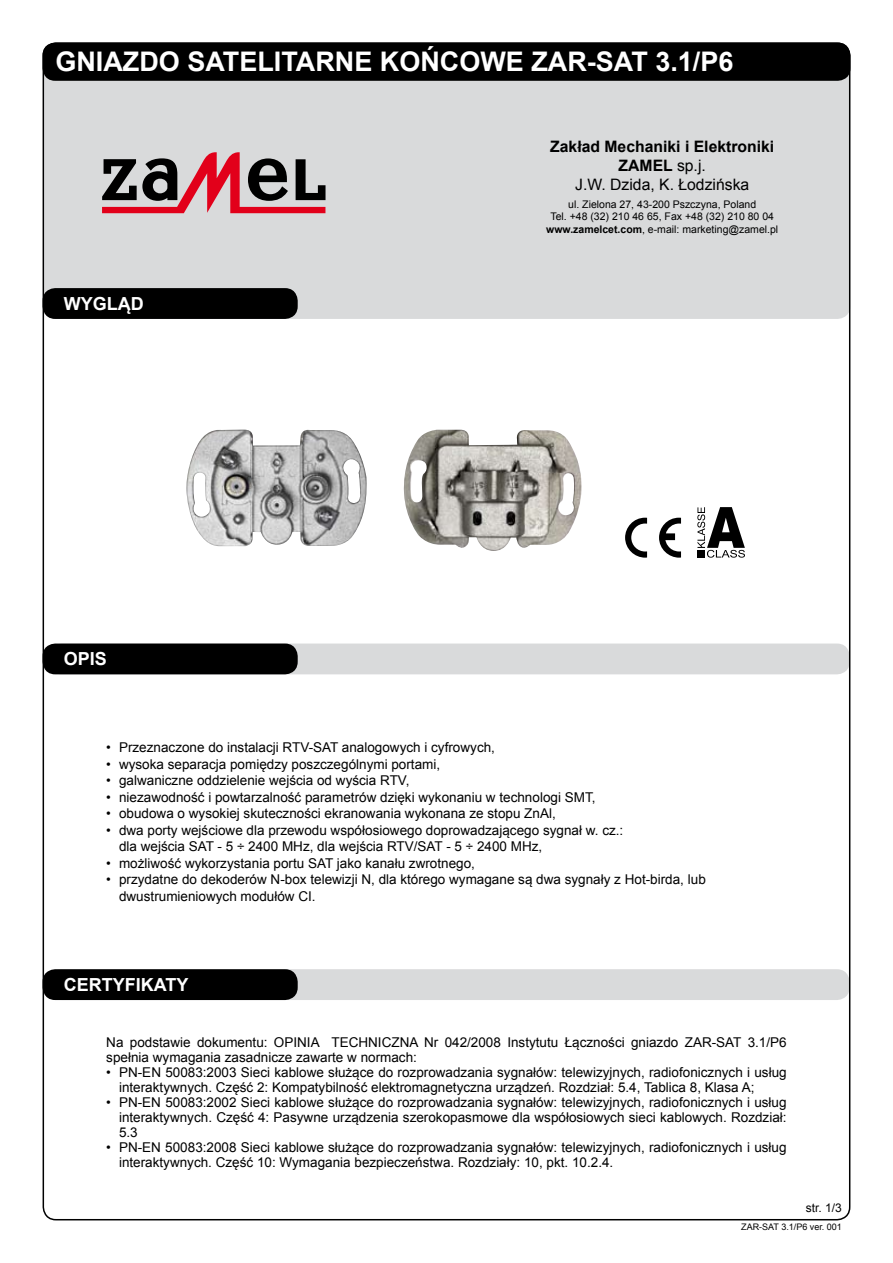
<style>
.page{position:relative;width:893px;height:1263px;background:#fff}
.page>*{position:absolute;margin:0;border:0;box-sizing:border-box;transform-origin:0 0}
.t1{font:700 27px "Arial";color:#fff}
.t2{font:700 18px "Arial";color:#fff}
.t3{font:700 15.75px/18.9px "Arial";color:#000;text-align:center}
.t4{font:13.5px/15px "Arial";color:#000}
.t5{font:12px "Arial";color:#000}
.t6{font:10.5px/12.6px "Arial";color:#000;text-align:center}
.t7{font:9px "Arial";color:#000}
.s1{font-weight:400}
.s2{font-weight:700}
</style>
<div class="page">
<div style="left:49px;top:643px;width:801px;height:31px;background:#d9dadb;border-radius:13px"></div>
<div style="left:43px;top:643px;width:255px;height:31px;background:#000;border-radius:13px"></div>
<div style="left:49px;top:969px;width:800px;height:31px;background:#d9dadb;border-radius:13px"></div>
<div style="left:43px;top:969px;width:255px;height:31px;background:#000;border-radius:13px"></div>
<svg style="left:625px;top:518px;width:22px;height:40px"></svg>
<svg style="left:659px;top:518px;width:22px;height:40px"></svg>
<svg style="left:697px;top:507px;width:48px;height:51px"></svg>
<div style="left:697px;top:550px;width:8px;height:8px;background:#000"></div>
<img style="left:186px;top:429px;width:181px;height:117px">
<img style="left:403px;top:429px;width:179px;height:122px">
<div style="left:44px;top:49px;width:806px;height:270px;background:#d9dadb;border-radius:13px"></div>
<div style="left:43px;top:43px;width:807px;height:38px;background:#000;border-radius:13px"></div>
<svg style="left:102px;top:152px;width:223px;height:61px"></svg>
<div style="left:43px;top:288px;width:255px;height:31px;background:#000;border-radius:13px"></div>
<h1 class="t1" style="left:55px;top:43px;width:680px">GNIAZDO SATELITARNE KOŃCOWE ZAR-SAT 3.1/P6</h1>
<h2 class="t2" style="left:64px;top:291px;width:81px">WYGLĄD</h2>
<h2 class="t2" style="left:64px;top:647px;width:45px">OPIS</h2>
<p class="t3" style="left:550px;top:138px;width:226px">Zakład Mechaniki i Elektroniki<br>ZAMEL <span class="s1">sp.j.<br>J.W. Dzida, K. Łodzińska</span></p>
<p class="t6" style="left:546px;top:198px;width:233px">ul. Zielona 27, 43-200 Pszczyna, Poland<br>Tel. +48 (32) 210 46 65, Fax +48 (32) 210 80 04 <span class="s2">www.zamelcet.com</span>, e-mail: marketing@zamel.pl</p>
<p class="t4" style="left:106px;top:740px;width:390px">• Przeznaczone do instalacji RTV-SAT analogowych i cyfrowych,</p>
<p class="t4" style="left:106px;top:757px;width:335px">• wysoka separacja pomiędzy poszczególnymi portami,</p>
<p class="t4" style="left:106px;top:773px;width:305px">• galwaniczne oddzielenie wejścia od wyścia RTV,</p>
<p class="t4" style="left:106px;top:790px;width:491px">• niezawodność i powtarzalność parametrów dzięki wykonaniu w technologi SMT,</p>
<p class="t4" style="left:106px;top:806px;width:451px">• obudowa o wysokiej skuteczności ekranowania wykonana ze stopu ZnAl,</p>
<p class="t4" style="left:119px;top:822px;width:506px;line-height:16.5px;text-indent:-13px">• dwa porty wejściowe dla przewodu współosiowego doprowadzającego sygnał w. cz.: dla wejścia SAT - 5 ÷ 2400 MHz, dla wejścia RTV/SAT - 5 ÷ 2400 MHz,</p>
<p class="t4" style="left:106px;top:856px;width:370px">• możliwość wykorzystania portu SAT jako kanału zwrotnego,</p>
<p class="t4" style="left:119px;top:871px;width:588px;line-height:16.5px;text-indent:-13px">• przydatne do dekoderów N-box telewizji N, dla którego wymagane są dwa sygnały z Hot-birda, lub dwustrumieniowych modułów CI.</p>
<h2 class="t2" style="left:64px;top:973px;width:126px">CERTYFIKATY</h2>
<p class="t4" style="left:106px;top:1035px;width:682px">Na podstawie dokumentu: OPINIA TECHNICZNA Nr 042/2008 Instytutu Łączności gniazdo ZAR-SAT 3.1/P6 spełnia wymagania zasadnicze zawarte w normach:</p>
<p class="t4" style="left:119px;top:1065px;width:669px;text-indent:-13px">• PN-EN 50083:2003 Sieci kablowe służące do rozprowadzania sygnałów: telewizyjnych, radiofonicznych i usług interaktywnych. Część 2: Kompatybilność elektromagnetyczna urządzeń. Rozdział: 5.4, Tablica 8, Klasa A;</p>
<p class="t4" style="left:119px;top:1094px;width:669px;text-align:justify;text-indent:-13px">• PN-EN 50083:2002 Sieci kablowe służące do rozprowadzania sygnałów: telewizyjnych, radiofonicznych i usług interaktywnych. Część 4: Pasywne urządzenia szerokopasmowe dla współosiowych sieci kablowych. Rozdział:<br>5.3</p>
<p class="t4" style="left:119px;top:1139px;width:669px;text-indent:-13px">• PN-EN 50083:2008 Sieci kablowe służące do rozprowadzania sygnałów: telewizyjnych, radiofonicznych i usług interaktywnych. Część 10: Wymagania bezpieczeństwa. Rozdziały: 10, pkt. 10.2.4.</p>
<p class="t5" style="left:806px;top:1200px;width:38px">str. 1/3</p>
<p class="t7" style="left:741px;top:1221px;width:102px">ZAR-SAT 3.1/P6 ver. 001</p>
</div>
